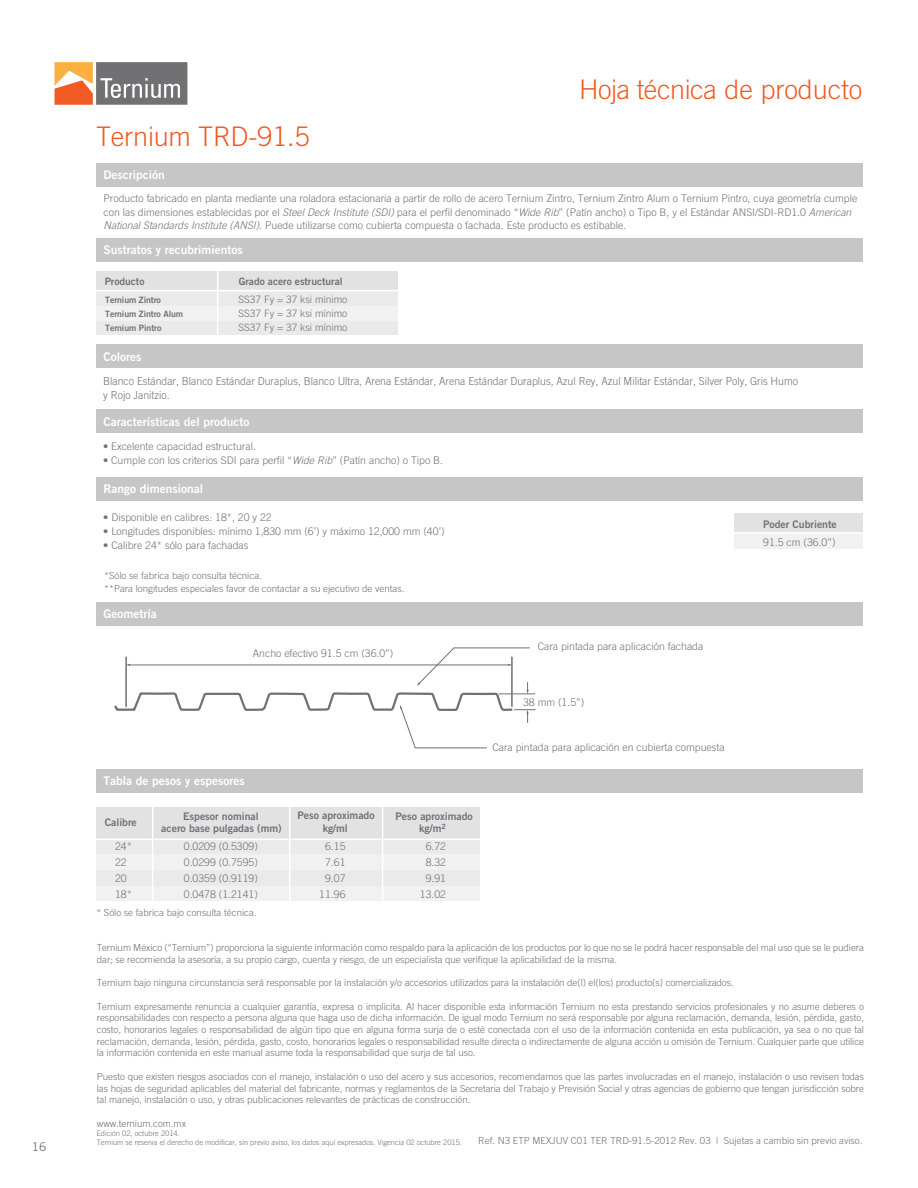
<style>
.page{position:relative;width:918px;height:1188px;background:#fff}
.page>*{position:absolute;margin:0;border:0;box-sizing:border-box;transform-origin:0 0}
.t1{font:300 27px "Trade Gothic";letter-spacing:-.005em;color:#f15a22}
.t2{font:12px "Trade Gothic Bold Two";color:#fff}
.t3{font:12px "Trade Gothic LT Std";color:#717073}
.t4{font:300 11.1px/13.5px "Trade Gothic";color:#717073;scale:.95 1}
.t5{font:300 10.5px/13.5px "Trade Gothic";color:#717073}
.t6{font:10.5px/12.3px "Trade Gothic Bold Two";color:#717073;text-align:center}
.t7{font:300 10.2px "Trade Gothic";color:#717073}
.t8{font:10.2px "Trade Gothic Bold Two";color:#717073}
.t9{font:300 9.75px/11.7px "Trade Gothic";letter-spacing:-.005em;color:#717073}
.t10{font:8.7px "Trade Gothic Bold Two";letter-spacing:-.01em;color:#717073}
.t11{font:300 7.5px/9px "Trade Gothic";color:#717073}
.s1{font-style:italic}
</style>
<div class="page">
<svg style="left:55px;top:62px;width:132px;height:43px"></svg>
<div style="left:96px;top:163px;width:766px;height:23px;background:#c6c6c7"></div>
<div style="left:96px;top:271px;width:302px;height:19px;background:#e3e2e3"></div>
<div style="left:96px;top:321px;width:302px;height:14px;background:#eaeaea"></div>
<div style="left:96px;top:291px;width:302px;height:15px;background:#eaeaea"></div>
<div style="left:96px;top:306px;width:302px;height:14px;background:#f1f1f1"></div>
<div style="left:96px;top:238px;width:766px;height:23px;background:#c6c6c7"></div>
<hr style="left:217px;top:269px;width:1px;height:68px;background:#fff">
<div style="left:96px;top:344px;width:766px;height:24px;background:#c6c6c7"></div>
<div style="left:96px;top:807px;width:384px;height:32px;background:#e3e2e3"></div>
<div style="left:96px;top:840px;width:384px;height:15px;background:#eaeaea"></div>
<div style="left:96px;top:855px;width:384px;height:15px;background:#f1f1f1"></div>
<div style="left:96px;top:870px;width:384px;height:16px;background:#eaeaea"></div>
<div style="left:96px;top:886px;width:384px;height:15px;background:#f1f1f1"></div>
<div style="left:734px;top:513px;width:129px;height:19px;background:#e3e2e3"></div>
<div style="left:734px;top:533px;width:129px;height:16px;background:#f1f1f1"></div>
<div style="left:96px;top:410px;width:766px;height:23px;background:#c6c6c7"></div>
<div style="left:96px;top:477px;width:766px;height:24px;background:#c6c6c7"></div>
<div style="left:96px;top:602px;width:766px;height:24px;background:#c6c6c7"></div>
<div style="left:96px;top:769px;width:767px;height:23px;background:#c6c6c7"></div>
<hr style="left:289px;top:802px;width:2px;height:103px;background:#fff">
<hr style="left:152px;top:802px;width:1px;height:101px;background:#fff">
<hr style="left:382px;top:802px;width:1px;height:104px;background:#fff">
<hr style="left:732px;top:532px;width:133px;height:2px;background:#fff">
<svg style="left:114px;top:648px;width:422px;height:100px"></svg>
<p class="t3" style="left:32px;top:1140px;width:16px">16</p>
<h1 class="t1" style="left:96px;top:120px;width:215px">Ternium TRD-91.5</h1>
<p class="t2" style="left:104px;top:167px;width:63px">Descripción</p>
<h1 class="t1" style="left:579px;top:73px;width:285px">Hoja técnica de producto</h1>
<p class="t5" style="left:104px;top:191px;width:755px">Producto fabricado en planta mediante una roladora estacionaria a partir de rollo de acero Ternium Zintro, Ternium Zintro Alum o Ternium Pintro, cuya geometría cumple con las dimensiones establecidas por el <span class="s1">Steel Deck Institute (SDI)</span> para el perfil denominado “<span class="s1">Wide Rib</span>” (Patín ancho) o Tipo B, y el Estándar ANSI/SDI-RD1.0 <span class="s1">American<br>National Standards Institute (ANSI)</span>. Puede utilizarse como cubierta compuesta o fachada. Este producto es estibable.</p>
<p class="t2" style="left:104px;top:242px;width:141px">Sustratos y recubrimientos</p>
<p class="t8" style="left:105px;top:275px;width:41px">Producto</p>
<p class="t8" style="left:239px;top:275px;width:105px">Grado acero estructural</p>
<p class="t10" style="left:105px;top:294px;width:57px">Ternium Zintro</p>
<p class="t7" style="left:238px;top:293px;width:110px">SS37 Fy = 37 ksi mínimo</p>
<p class="t10" style="left:105px;top:308px;width:79px">Ternium Zintro Alum</p>
<p class="t7" style="left:238px;top:307px;width:110px">SS37 Fy = 37 ksi mínimo</p>
<p class="t10" style="left:105px;top:322px;width:58px">Ternium Pintro</p>
<p class="t7" style="left:238px;top:321px;width:110px">SS37 Fy = 37 ksi mínimo</p>
<p class="t2" style="left:104px;top:349px;width:39px">Colores</p>
<p class="t4" style="left:103px;top:374px;width:733px">Blanco Estándar, Blanco Estándar Duraplus, Blanco Ultra, Arena Estándar, Arena Estándar Duraplus, Azul Rey, Azul Militar Estándar, Silver Poly, Gris Humo y Rojo Janitzio.</p>
<p class="t2" style="left:104px;top:414px;width:147px">Características del producto</p>
<p class="t5" style="left:103px;top:440px;width:154px">• Excelente capacidad estructural.</p>
<p class="t5" style="left:103px;top:453px;width:342px">• Cumple con los criterios SDI para perfil “<span class="s1">Wide Rib</span>” (Patín ancho) o Tipo B.</p>
<p class="t2" style="left:104px;top:482px;width:101px">Rango dimensional</p>
<p class="t5" style="left:103px;top:510px;width:170px">• Disponible en calibres: 18*, 20 y 22</p>
<p class="t5" style="left:103px;top:525px;width:343px">• Longitudes disponibles: mínimo 1,830 mm (6’) y máximo 12,000 mm (40’)</p>
<p class="t5" style="left:103px;top:538px;width:147px">• Calibre 24* sólo para fachadas</p>
<p class="t9" style="left:104px;top:569px;width:302px;line-height:12.8px">*Sólo se fabrica bajo consulta técnica.<br>**Para longitudes especiales favor de contactar a su ejecutivo de ventas.</p>
<p class="t2" style="left:104px;top:606px;width:55px">Geometría</p>
<p class="t5" style="left:253px;top:646px;width:142px">Ancho efectivo 91.5 cm (36.0”)</p>
<p class="t2" style="left:104px;top:773px;width:143px">Tabla de pesos y espesores</p>
<p class="t6" style="left:105px;top:816px;width:34px">Calibre</p>
<p class="t5" style="left:115px;top:855px;width:13px">22</p>
<p class="t5" style="left:115px;top:887px;width:18px">18*</p>
<p class="t6" style="left:161px;top:810px;width:122px">Espesor nominal<br>acero base pulgadas (mm)</p>
<p class="t5" style="left:184px;top:855px;width:76px">0.0299 (0.7595)</p>
<p class="t5" style="left:184px;top:887px;width:76px">0.0478 (1.2141)</p>
<p class="t5" style="left:115px;top:839px;width:18px">24*</p>
<p class="t5" style="left:184px;top:839px;width:76px">0.0209 (0.5309)</p>
<p class="t5" style="left:115px;top:872px;width:13px">20</p>
<p class="t5" style="left:184px;top:872px;width:76px">0.0359 (0.9119)</p>
<p class="t6" style="left:297px;top:809px;width:79px">Peso aproximado kg/ml</p>
<p class="t5" style="left:325px;top:855px;width:22px">7.61</p>
<p class="t5" style="left:319px;top:887px;width:28px">11.96</p>
<p class="t5" style="left:325px;top:839px;width:22px">6.15</p>
<p class="t5" style="left:325px;top:872px;width:22px">9.07</p>
<p class="t6" style="left:396px;top:810px;width:79px">Peso aproximado kg/m<sup>2</sup></p>
<p class="t5" style="left:426px;top:855px;width:22px">8.32</p>
<p class="t5" style="left:426px;top:839px;width:22px">6.72</p>
<p class="t5" style="left:420px;top:887px;width:28px">13.02</p>
<p class="t5" style="left:426px;top:872px;width:22px">9.91</p>
<p class="t9" style="left:96px;top:906px;width:162px">* Sólo se fabrica bajo consulta técnica.</p>
<p class="t5" style="left:538px;top:639px;width:167px">Cara pintada para aplicación fachada</p>
<p class="t5" style="left:523px;top:695px;width:63px">38 mm (1.5”)</p>
<p class="t5" style="left:492px;top:741px;width:234px">Cara pintada para aplicación en cubierta compuesta</p>
<p class="t6" style="left:763px;top:518px;width:75px">Poder Cubriente</p>
<p class="t5" style="left:763px;top:535px;width:74px">91.5 cm (36.0”)</p>
<p class="t9" style="left:97px;top:942px;width:769px">Ternium México (“Ternium”) proporciona la siguiente información como respaldo para la aplicación de los productos por lo que no se le podrá hacer responsable del mal uso que se le pudiera dar; se recomienda la asesoría, a su propio cargo, cuenta y riesgo, de un especialista que verifique la aplicabilidad de la misma.</p>
<p class="t9" style="left:97px;top:977px;width:638px">Ternium bajo ninguna circunstancia será responsable por la instalación y/o accesorios utilizados para la instalación de(l) el(los) producto(s) comercializados.</p>
<p class="t9" style="left:97px;top:1000px;width:769px;text-align:justify">Ternium expresamente renuncia a cualquier garantía, expresa o implícita. Al hacer disponible esta información Ternium no esta prestando servicios profesionales y no asume deberes o responsabilidades con respecto a persona alguna que haga uso de dicha información. De igual modo Ternium no será responsable por alguna reclamación, demanda, lesión, pérdida, gasto, costo, honorarios legales o responsabilidad de algún tipo que en alguna forma surja de o esté conectada con el uso de la información contenida en esta publicación, ya sea o no que tal reclamación, demanda, lesión, pérdida, gasto, costo, honorarios legales o responsabilidad resulte directa o indirectamente de alguna acción u omisión de Ternium. Cualquier parte que utilice la información contenida en este manual asume toda la responsabilidad que surja de tal uso.</p>
<p class="t9" style="left:97px;top:1070px;width:769px;text-align:justify">Puesto que existen riesgos asociados con el manejo, instalación o uso del acero y sus accesorios, recomendamos que las partes involucradas en el manejo, instalación o uso revisen todas las hojas de seguridad aplicables del material del fabricante, normas y reglamentos de la Secretaria del Trabajo y Previsión Social y otras agencias de gobierno que tengan jurisdicción sobre tal manejo, instalación o uso, y otras publicaciones relevantes de prácticas de construcción.</p>
<p class="t9" style="left:97px;top:1117px;width:91px">www.ternium.com.mx</p>
<p class="t11" style="left:97px;top:1128px;width:367px">Edición 02, octubre 2014.<br>Ternium se reserva el derecho de modificar, sin previo aviso, los datos aquí expresados. Vigencia 02 octubre 2015.</p>
<p class="t9" style="left:478px;top:1134px;width:386px">Ref. N3 ETP MEXJUV C01 TER TRD-91.5-2012 Rev. 03 | Sujetas a cambio sin previo aviso.</p>
</div>
